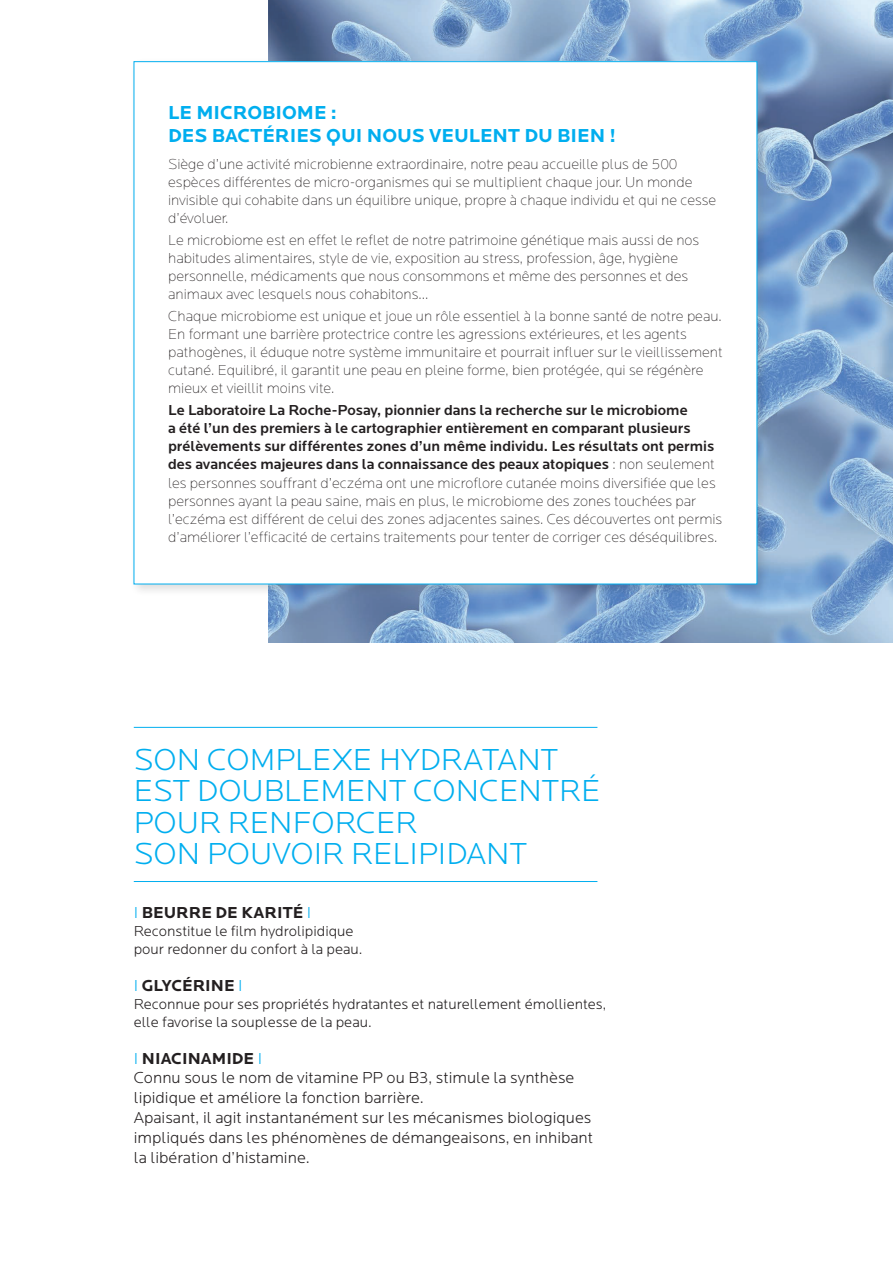
<style>
.page{position:relative;width:893px;height:1263px;background:#fff}
.page>*{position:absolute;margin:0;border:0;box-sizing:border-box;transform-origin:0 0}
.t1{font:300 31.5px/31.5px "Locator";color:#00aeef}
.t2{font:700 19.5px/23.4px "Locator";color:#00aeef}
.t3{font:300 16.5px/19.8px "Locator";color:#231f20}
.t4{font:700 16.5px "Locator";color:#231f20}
.t5{font:200 15px/18px "Locator";color:#231f20}
.t6{font:300 15px/18px "Locator";color:#231f20}
.s1{font-weight:500}
.s2{font-weight:300;color:#00aeef}
.s3{color:#00aeef}
.s4{font-weight:700}
</style>
<div class="page">
<img style="left:269px;top:0;width:624px;height:642px">
<div style="left:130px;top:57px;width:639px;height:539px;background:#231f20;opacity:.15"></div>
<div style="left:134px;top:62px;width:623px;height:522px;background:#fff"></div>
<hr style="left:134px;top:727px;width:463px;height:1px;background:#00aeef">
<hr style="left:134px;top:881px;width:463px;height:1px;background:#00aeef">
<p class="t2" style="left:168px;top:101px;width:449px">LE MICROBIOME :<br>DES BACTÉRIES QUI NOUS VEULENT DU BIEN !</p>
<p class="t5" style="left:168px;top:155px;width:550px">Siège d’une activité microbienne extraordinaire, notre peau accueille plus de 500 espèces différentes de micro-organismes qui se multiplient chaque jour. Un monde invisible qui cohabite dans un équilibre unique, propre à chaque individu et qui ne cesse d’évoluer.</p>
<p class="t5" style="left:168px;top:231px;width:533px">Le microbiome est en effet le reflet de notre patrimoine génétique mais aussi de nos habitudes alimentaires, style de vie, exposition au stress, profession, âge, hygiène personnelle, médicaments que nous consommons et même des personnes et des animaux avec lesquels nous cohabitons...</p>
<p class="t5" style="left:168px;top:308px;width:556px">Chaque microbiome est unique et joue un rôle essentiel à la bonne santé de notre peau.<br>En formant une barrière protectrice contre les agressions extérieures, et les agents pathogènes, il éduque notre système immunitaire et pourrait influer sur le vieillissement cutané. Equilibré, il garantit une peau en pleine forme, bien protégée, qui se régénère mieux et vieillit moins vite.</p>
<p class="t5" style="left:168px;top:402px;width:556px"><span class="s1">Le Laboratoire La Roche-Posay, pionnier dans la recherche sur le microbiome<br>a été l’un des premiers à le cartographier entièrement en comparant plusieurs prélèvements sur différentes zones d’un même individu. Les résultats ont permis des avancées majeures dans la connaissance des peaux atopiques</span> : non seulement les personnes souffrant d’eczéma ont une microflore cutanée moins diversifiée que les personnes ayant la peau saine, mais en plus, le microbiome des zones touchées par l’eczéma est différent de celui des zones adjacentes saines. Ces découvertes ont permis d’améliorer l’efficacité de certains traitements pour tenter de corriger ces déséquilibres.</p>
<p class="t1" style="left:134px;top:745px;width:468px">SON COMPLEXE HYDRATANT<br>EST DOUBLEMENT CONCENTRÉ<br>POUR RENFORCER<br>SON POUVOIR RELIPIDANT</p>
<p class="t4" style="left:134px;top:903px;width:179px"><span class="s2">I</span> BEURRE DE KARITÉ <span class="s2">I</span></p>
<p class="t6" style="left:134px;top:922px;width:230px">Reconstitue le film hydrolipidique pour redonner du confort à la peau.</p>
<p class="t4" style="left:134px;top:976px;width:110px"><span class="s2">I</span> GLYCÉRINE <span class="s2">I</span></p>
<p class="t6" style="left:134px;top:995px;width:474px">Reconnue pour ses propriétés hydratantes et naturellement émollientes, elle favorise la souplesse de la peau.</p>
<p class="t3" style="left:134px;top:1049px;width:461px"><span class="s3">I</span> <span class="s4">NIACINAMIDE</span> <span class="s3">I<br></span>Connu sous le nom de vitamine PP ou B3, stimule la synthèse lipidique et améliore la fonction barrière.<br>Apaisant, il agit instantanément sur les mécanismes biologiques impliqués dans les phénomènes de démangeaisons, en inhibant la libération d’histamine.</p>
</div>
